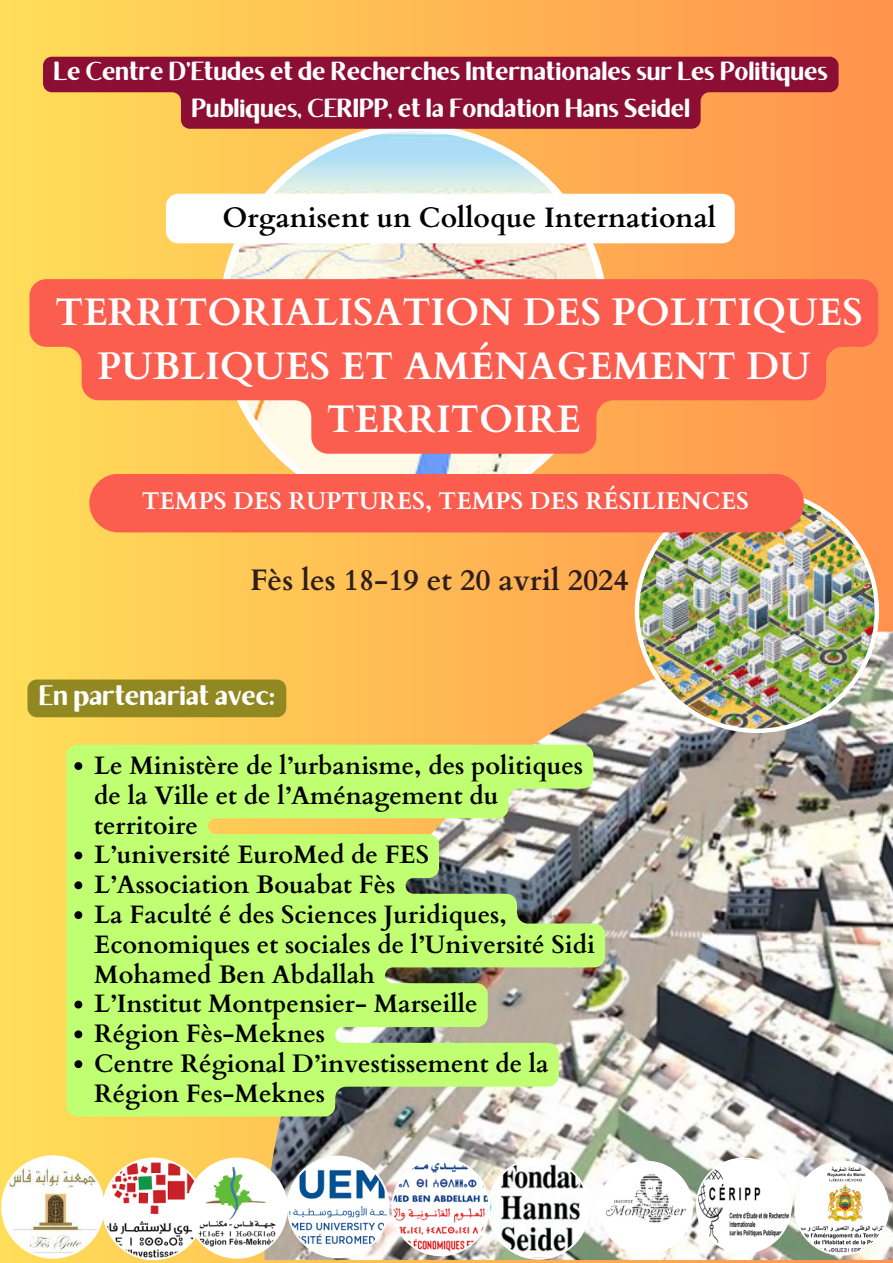
<style>
.page{position:relative;width:893px;height:1263px;background:#fff}
.page>*{position:absolute;margin:0;border:0;box-sizing:border-box;transform-origin:0 0}
.t1{font:700 38.4px/53.4px "Cardo";color:#fff;text-align:center}
.t2{font:700 29.78px "Cardo";color:#2f1e1e}
.t3{font:700 28.28px "Brixton Sans TC";color:#fff}
.t4{font:700 28.12px "Cardo";color:#000}
.t5{font:700 26.33px/37px "Brixton Sans TC";color:#fff;text-align:center}
.t6{font:700 25.28px/29.8px "Cardo";color:#000}
.t7{font:700 24.15px "Cardo";color:#fff}
</style>
<div class="page">
<div style="left:0;top:0;width:893px;height:1263px;background:linear-gradient(to right,#ffde59,#ff914d)"></div>
<img style="left:264px;top:631px;width:629px;height:629px">
<img style="left:635px;top:489px;width:244px;height:244px">
<svg style="left:219px;top:129px;width:389px;height:345px;background:#eadbb8"></svg>
<div style="left:89px;top:474px;width:715px;height:58px;background:#fb5d4f;border-radius:29px"></div>
<svg style="left:599px;top:1157px;width:290px;height:98px"></svg>
<img style="left:1px;top:1155px;width:588px;height:105px">
<svg style="left:43px;top:57px;width:795px;height:72px;background:#a02c3a"></svg>
<svg style="left:166px;top:194px;width:568px;height:49px"></svg>
<svg style="left:66px;top:745px;width:539px;height:371px;background:#bcea79"></svg>
<svg style="left:74px;top:762px;width:8px;height:8px"></svg>
<svg style="left:74px;top:851px;width:8px;height:8px"></svg>
<svg style="left:74px;top:881px;width:8px;height:8px"></svg>
<svg style="left:74px;top:911px;width:8px;height:8px"></svg>
<svg style="left:74px;top:1000px;width:8px;height:8px"></svg>
<svg style="left:74px;top:1030px;width:8px;height:8px"></svg>
<svg style="left:74px;top:1060px;width:8px;height:8px"></svg>
<svg style="left:29px;top:279px;width:849px;height:175px;background:#fb7453"></svg>
<div style="left:27px;top:679px;width:259px;height:38px;background:#928822"></div>
<p class="t5" style="left:54px;top:56px;width:776px">Le Centre D’Etudes et de Recherches Internationales sur Les Politiques<br>Publiques, CERIPP, et la Fondation Hans Seidel</p>
<p class="t4" style="left:222px;top:199px;width:495px">Organisent un Colloque International</p>
<p class="t1" style="left:55px;top:286px;width:809px">TERRITORIALISATION DES POLITIQUES<br>PUBLIQUES ET AMÉNAGEMENT DU<br>TERRITOIRE</p>
<p class="t7" style="left:142px;top:485px;width:609px">TEMPS DES RUPTURES, TEMPS DES RÉSILIENCES</p>
<p class="t2" style="left:250px;top:561px;width:380px">Fès les 18-19 et 20 avril 2024</p>
<p class="t3" style="left:39px;top:685px;width:238px">En partenariat avec:</p>
<p class="t6" style="left:94px;top:751px;width:490px">Le Ministère de l’urbanisme, des politiques de la Ville et de l’Aménagement du territoire</p>
<p class="t6" style="left:94px;top:840px;width:336px">L’université EuroMed de FES</p>
<p class="t6" style="left:94px;top:870px;width:303px">L’Association Bouabat Fès</p>
<p class="t6" style="left:94px;top:900px;width:502px">La Faculté é des Sciences Juridiques,<br>Economiques et sociales de l’Université Sidi<br>Mohamed Ben Abdallah</p>
<p class="t6" style="left:94px;top:989px;width:385px">L’Institut Montpensier- Marseille</p>
<p class="t6" style="left:94px;top:1019px;width:232px">Région Fès-Meknes</p>
<p class="t6" style="left:94px;top:1049px;width:456px">Centre Régional D’investissement de la<br>Région Fes-Meknes</p>
</div>
